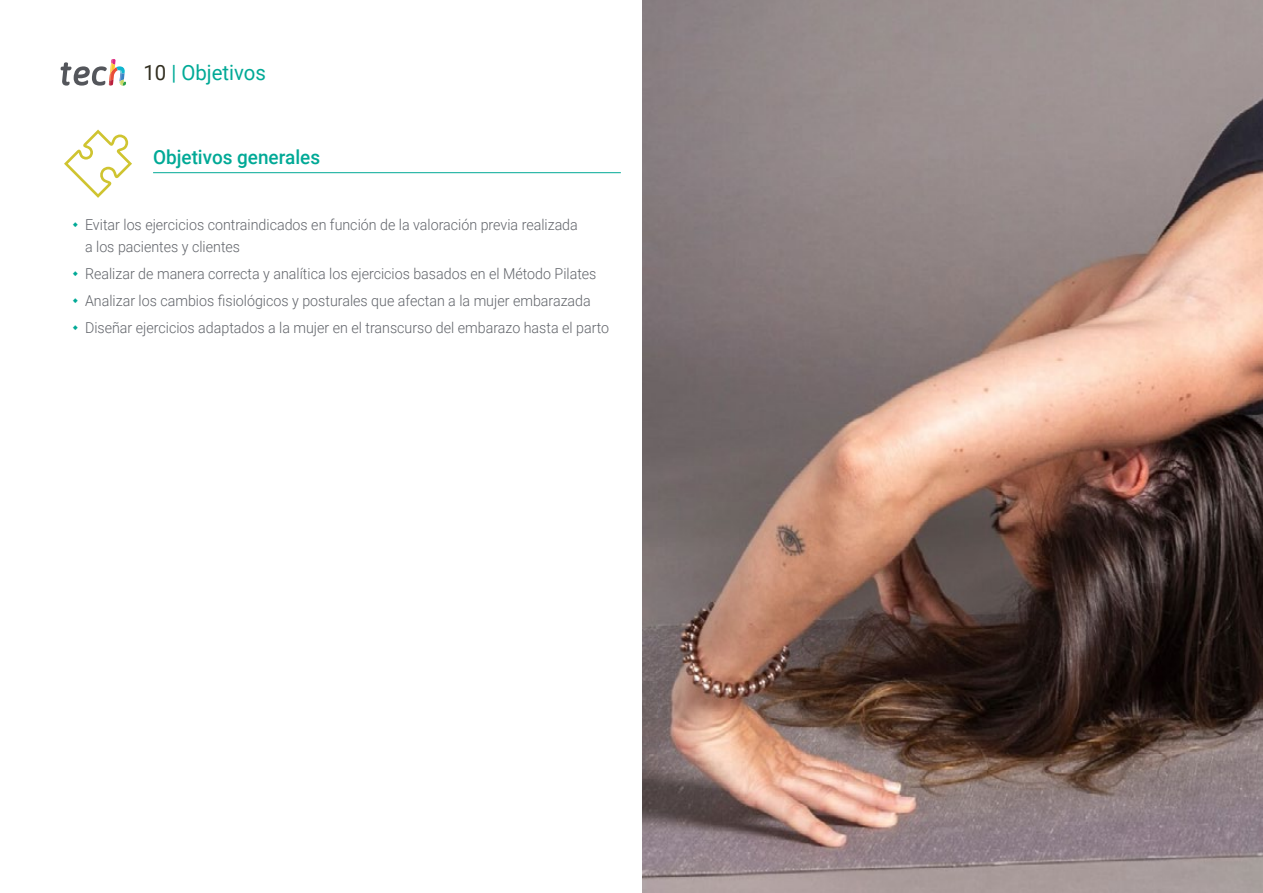
<style>
.page{position:relative;width:1263px;height:893px;background:#fff}
.page>*{position:absolute;margin:0;border:0;box-sizing:border-box;transform-origin:0 0}
.t1{font:21px "Roboto";color:#00a996}
.t2{font:500 19.5px "Roboto";color:#00a996}
.t3{font:300 15px/26.7px "Roboto";color:#61646a;scale:.95 1}
.s1{color:#312e20}
.s2{color:#00aa97}
</style>
<div class="page">
<img style="left:642px;top:0;width:621px;height:893px">
<svg style="left:61px;top:59px;width:65px;height:27px"></svg>
<hr style="left:153px;top:172px;width:468px;height:1px;background:#00a996">
<svg style="left:64px;top:130px;width:68px;height:68px"></svg>
<h1 class="t1" style="left:144px;top:57px;width:124px"><span class="s1">10</span> <span class="s2">| O</span>bjetivos</h1>
<h2 class="t2" style="left:153px;top:144px;width:169px">Objetivos generales</h2>
<p class="t3" style="left:85px;top:213px;width:520px;line-height:22.5px">Evitar los ejercicios contraindicados en función de la valoración previa realizada a los pacientes y clientes</p>
<p class="t3" style="left:85px;top:260px;width:553px">Realizar de manera correcta y analítica los ejercicios basados en el Método Pilates<br>Analizar los cambios fisiológicos y posturales que afectan a la mujer embarazada<br>Diseñar ejercicios adaptados a la mujer en el transcurso del embarazo hasta el parto</p>
</div>
